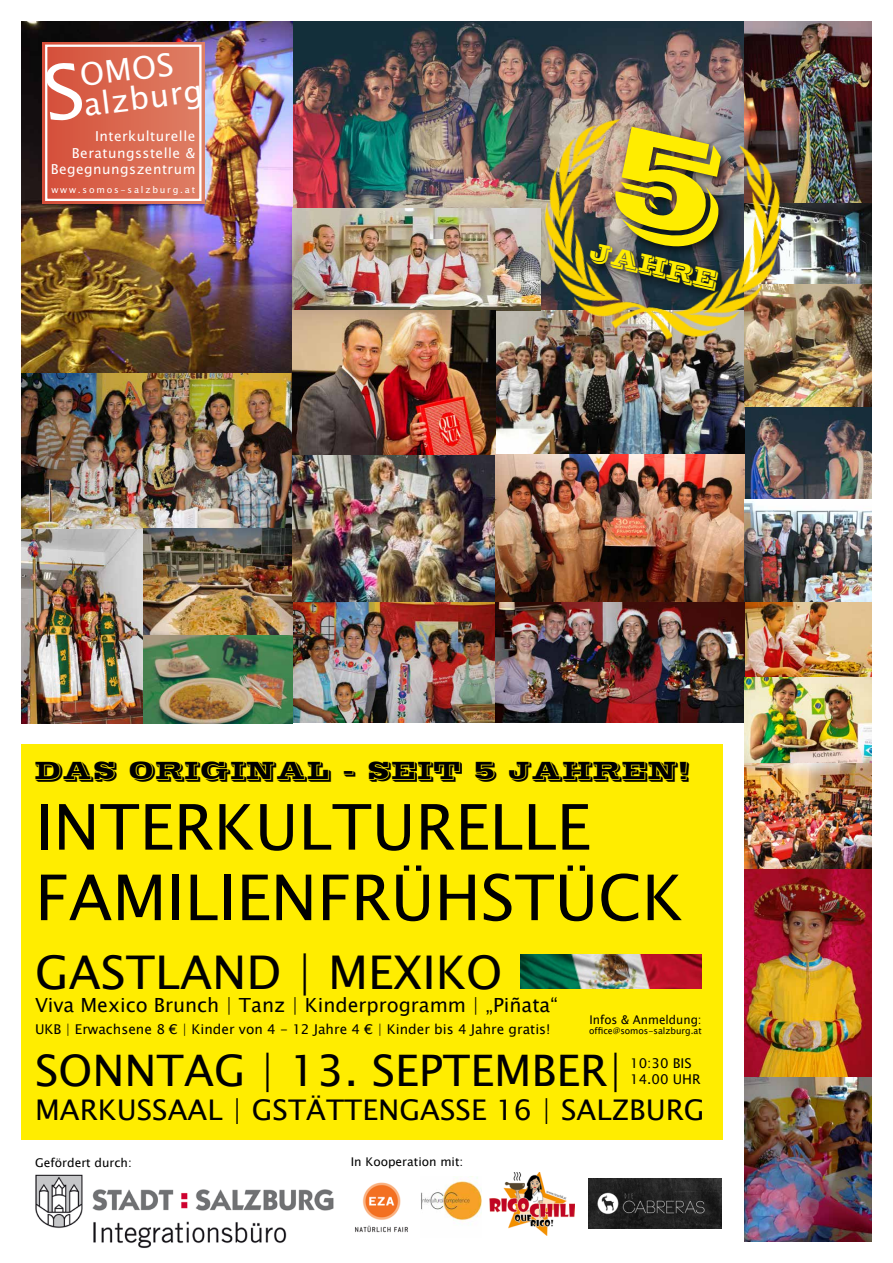
<style>
.page{position:relative;width:893px;height:1263px;background:#fff}
.page>*{position:absolute;margin:0;border:0;box-sizing:border-box;transform-origin:0 0}
.t1{font:63px/70.5px "Lucida Sans Unicode";color:#000}
.t2{font:46.5px "Lucida Sans Unicode";color:#000}
.t3{font:43.5px "Lucida Sans Unicode";color:#000}
.t4{font:31.05px/30px "Lucida Sans Unicode";color:#fff}
.t5{font:28.5px "Lucida Sans Unicode";color:#000}
.t6{font:25.5px "Vineta BT";color:#000}
.t7{font:25.5px "Vineta BT";color:#ffed00;scale:.94 1}
.t8{font:19.5px "Lucida Sans Unicode";color:#000}
.t9{font:13.65px/16.4px "Lucida Sans Unicode";letter-spacing:.035em;color:#fff;text-align:right}
.t10{font:13.5px/16.2px "Lucida Sans Unicode";color:#000}
.t11{font:12px "Lucida Sans Unicode";color:#000}
.t12{font:9.15px "Lucida Sans Unicode";letter-spacing:.195em;color:#fff}
.t13{font:9px "Lucida Sans Unicode";color:#000}
</style>
<div class="page">
<div style="left:21px;top:744px;width:702px;height:395px;background:#ffed00"></div>
<img style="left:35px;top:1174px;width:299px;height:74px">
<img style="left:355px;top:1182px;width:53px;height:51px">
<img style="left:421px;top:1177px;width:60px;height:45px">
<img style="left:489px;top:1172px;width:85px;height:63px">
<img style="left:744px;top:688px;width:128px;height:554px">
<img style="left:293px;top:21px;width:451px;height:702px">
<img style="left:744px;top:602px;width:128px;height:86px">
<img style="left:744px;top:21px;width:128px;height:581px">
<img style="left:21px;top:528px;width:122px;height:195px">
<img style="left:21px;top:21px;width:272px;height:352px">
<div style="left:43px;top:43px;width:161px;height:160px;background:linear-gradient(to right,#d54f39,#df8066)"></div>
<div style="left:45px;top:45px;width:157px;height:156px;border:2px solid #fff"></div>
<img style="left:21px;top:373px;width:272px;height:155px">
<img style="left:143px;top:634px;width:150px;height:89px">
<img style="left:143px;top:528px;width:150px;height:106px">
<img style="left:293px;top:209px;width:224px;height:101px">
<img style="left:517px;top:97px;width:286px;height:267px">
<img style="left:520px;top:955px;width:182px;height:33px">
<img style="left:589px;top:1179px;width:133px;height:50px">
<svg style="left:44px;top:61px;width:40px;height:61px;background:#d85e4a"></svg>
<img style="left:607px;top:126px;width:124px;height:130px">
<h3 class="t4" style="left:78px;top:60px;width:121px;rotate:-7deg">OMOS alzburg</h3>
<p class="t9" style="left:51px;top:128px;width:146px">Interkulturelle<br>Beratungsstelle &amp;<br>Begegnungszentrum</p>
<p class="t12" style="left:51px;top:183px;width:145px">www.somos-salzburg.at</p>
<h3 class="t7" style="left:594px;top:236px;width:140px;rotate:13deg">JAHRE</h3>
<h3 class="t6" style="left:35px;top:755px;width:657px">DAS ORIGINAL - SEIT 5 JAHREN!</h3>
<h1 class="t1" style="left:35px;top:792px;width:649px">INTERKULTURELLE<br>FAMILIENFRÜHSTÜCK</h1>
<h2 class="t2" style="left:35px;top:935px;width:469px">GASTLAND | MEXIKO</h2>
<h3 class="t8" style="left:35px;top:990px;width:524px">Viva Mexico Brunch | Tanz | Kinderprogramm | „Piñata“</h3>
<p class="t10" style="left:35px;top:1021px;width:517px">UKB | Erwachsene 8 € | Kinder von 4 - 12 Jahre 4 € | Kinder bis 4 Jahre gratis!</p>
<h3 class="t3" style="left:35px;top:1036px;width:590px">SONNTAG | 13. SEPTEMBER|</h3>
<h3 class="t5" style="left:35px;top:1087px;width:671px">MARKUSSAAL | GSTÄTTENGASSE 16 | SALZBURG</h3>
<p class="t11" style="left:351px;top:1152px;width:114px">In Kooperation mit:</p>
<p class="t11" style="left:589px;top:1010px;width:114px">Infos &amp; Anmeldung:</p>
<p class="t13" style="left:589px;top:1024px;width:114px">office@somos-salzburg.at</p>
<p class="t10" style="left:630px;top:1055px;width:72px">10:30 BIS<br>14.00 UHR</p>
<p class="t11" style="left:35px;top:1153px;width:98px">Gefördert durch:</p>
</div>
